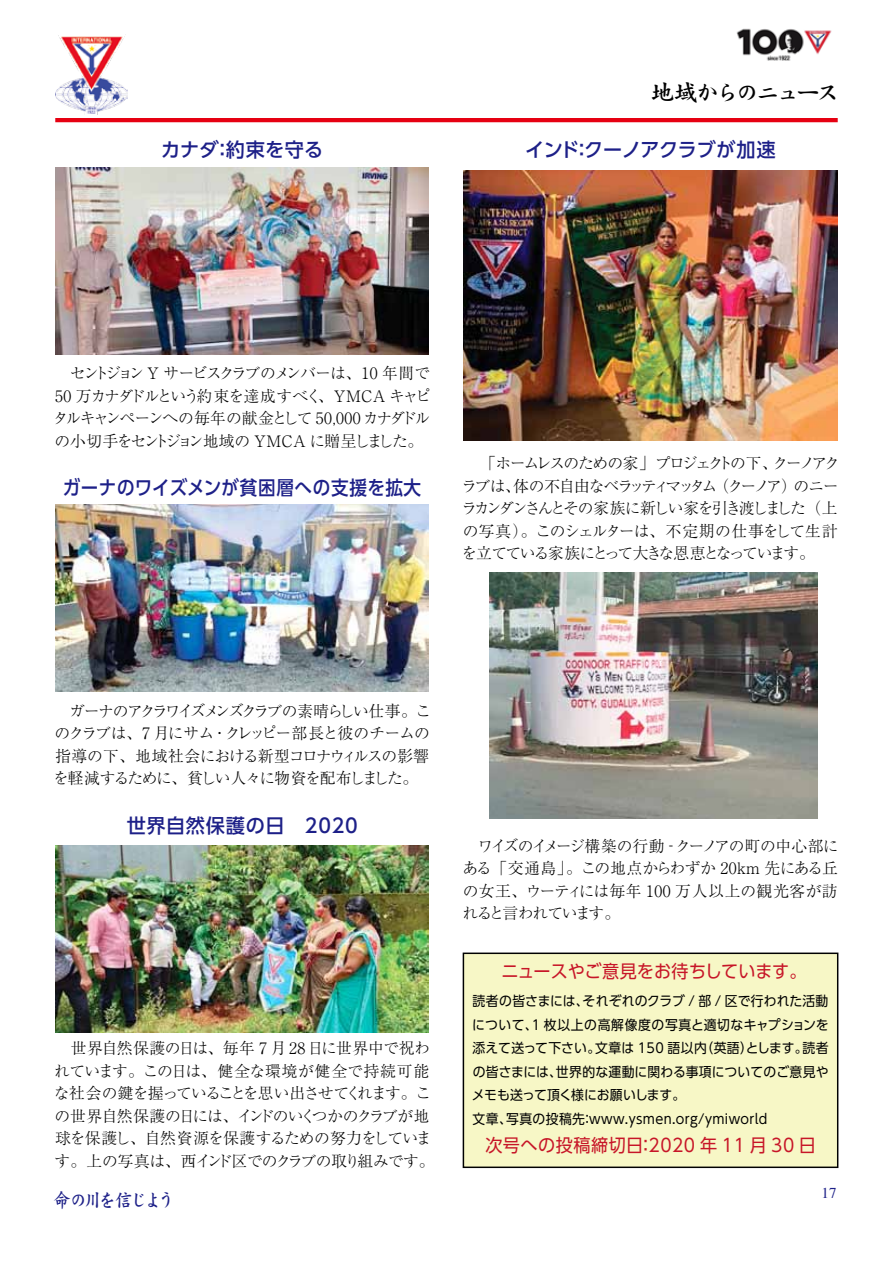
<style>
.page{position:relative;width:893px;height:1263px;background:#fff}
.page>*{position:absolute;margin:0;border:0;box-sizing:border-box;transform-origin:0 0}
.t1{font:24px "DF Kai Sho Std W7";letter-spacing:-.165em;color:#000}
.t2{font:500 19.5px "UD Shin Go Pro";letter-spacing:.03em;color:#1d2088}
.t3{font:500 19.5px "UD Shin Go Pro";letter-spacing:.03em;color:#1d2088;scale:.9 1}
.t4{font:500 19.5px "UD Shin Go Pro";letter-spacing:-.02em;color:#1d2088}
.t5{font:19.5px "DF Kai Sho Std W7";letter-spacing:-.16em;color:#1d2088;scale:.9 1}
.t6{font:18px "UD Shin Go Pro";letter-spacing:.025em;color:#c71628;scale:.95 1}
.t7{font:18px "UD Shin Go Pro";letter-spacing:-.005em;color:#c71628;scale:.95 1}
.t8{font:300 15.75px/22.5px "Ryumin Pro";letter-spacing:-.07em;color:#000;text-align:justify}
.t9{font:300 15.75px/22.5px "Ryumin Pro";letter-spacing:-.045em;color:#000}
.t10{font:300 15.75px/22.5px "Ryumin Pro";letter-spacing:-.115em;color:#000}
.t11{font:15px "Times";color:#1d2088}
.t12{font:13.5px/23.7px "UD Shin Go Pro";letter-spacing:.02em;color:#000;scale:.95 1}
</style>
<div class="page">
<hr style="left:55px;top:118px;width:783px;height:4px;background:#e60012">
<img style="left:55px;top:34px;width:73px;height:80px">
<img style="left:736px;top:28px;width:96px;height:33px">
<div style="left:463px;top:953px;width:375px;height:214px;background:#f7f7c6"></div>
<div style="left:463px;top:952px;width:375px;height:216px;border:1px solid #000"></div>
<img style="left:55px;top:168px;width:373px;height:187px">
<img style="left:55px;top:505px;width:373px;height:187px">
<img style="left:55px;top:845px;width:373px;height:187px">
<img style="left:463px;top:170px;width:374px;height:270px">
<img style="left:490px;top:572px;width:328px;height:246px">
<p class="t2" style="left:161px;top:134px;width:164px">カナダ：約束を守る</p>
<h1 class="t1" style="left:650px;top:79px;width:191px">地域からのニュース</h1>
<p class="t4" style="left:525px;top:134px;width:252px">インド：クーノアクラブが加速</p>
<p class="t8" style="left:53px;top:361px;width:380px;text-indent:17px">セントジョン Y サービスクラブのメンバーは、10 年間で50 万カナダドルという約束を達成すべく、YMCA キャピタルキャンペーンへの毎年の献金として 50,000 カナダドルの小切手をセントジョン地域の YMCA に贈呈しました。</p>
<p class="t3" style="left:63px;top:472px;width:400px">ガーナのワイズメンが貧困層への支援を拡大</p>
<p class="t10" style="left:461px;top:451px;width:380px;text-indent:19px">「ホームレスのための家」プロジェクトの下、クーノアクラブは、体の不自由なベラッティマッタム（クーノア）のニーラカンダンさんとその家族に新しい家を引き渡しました（上の写真）。このシェルターは、不定期の仕事をして生計を立てている家族にとって大きな恩恵となっています。</p>
<p class="t8" style="left:53px;top:698px;width:379px;text-indent:16px">ガーナのアクラワイズメンズクラブの素晴らしい仕事。このクラブは、7 月にサム・クレッピー部長と彼のチームの指導の下、地域社会における新型コロナウィルスの影響を軽減するために、貧しい人々に物資を配布しました。</p>
<p class="t2" style="left:127px;top:809px;width:232px">世界自然保護の日　2020</p>
<p class="t9" style="left:54px;top:1036px;width:382px;text-indent:17px">世界自然保護の日は、毎年 7 月 28 日に世界中で祝われています。この日は、健全な環境が健全で持続可能な社会の鍵を握っていることを思い出させてくれます。この世界自然保護の日には、インドのいくつかのクラブが地球を保護し、自然資源を保護するための努力をしています。上の写真は、西インド区でのクラブの取り組みです。</p>
<p class="t8" style="left:462px;top:833px;width:378px;text-indent:15px">ワイズのイメージ構築の行動‐クーノアの町の中心部にある「交通島」。この地点からわずか 20km 先にある丘の女王、ウーティには毎年 100 万人以上の観光客が訪れると言われています。</p>
<p class="t7" style="left:502px;top:957px;width:323px">ニュースやご意見をお待ちしています。</p>
<p class="t12" style="left:472px;top:988px;width:377px">読者の皆さまには、それぞれのクラブ / 部 / 区で行われた活動について、1 枚以上の高解像度の写真と適切なキャプションを添えて送って下さい。文章は 150 語以内（英語）とします。読者の皆さまには、世界的な運動に関わる事項についてのご意見やメモも送って頂く様にお願いします。<br>文章、写真の投稿先：www.ysmen.org/ymiworld</p>
<p class="t6" style="left:485px;top:1130px;width:350px">次号への投稿締切日：2020 年 11 月 30 日</p>
<p class="t5" style="left:53px;top:1190px;width:136px">命の川を信じよう</p>
<p class="t11" style="left:821px;top:1179px;width:16px">17</p>
</div>
